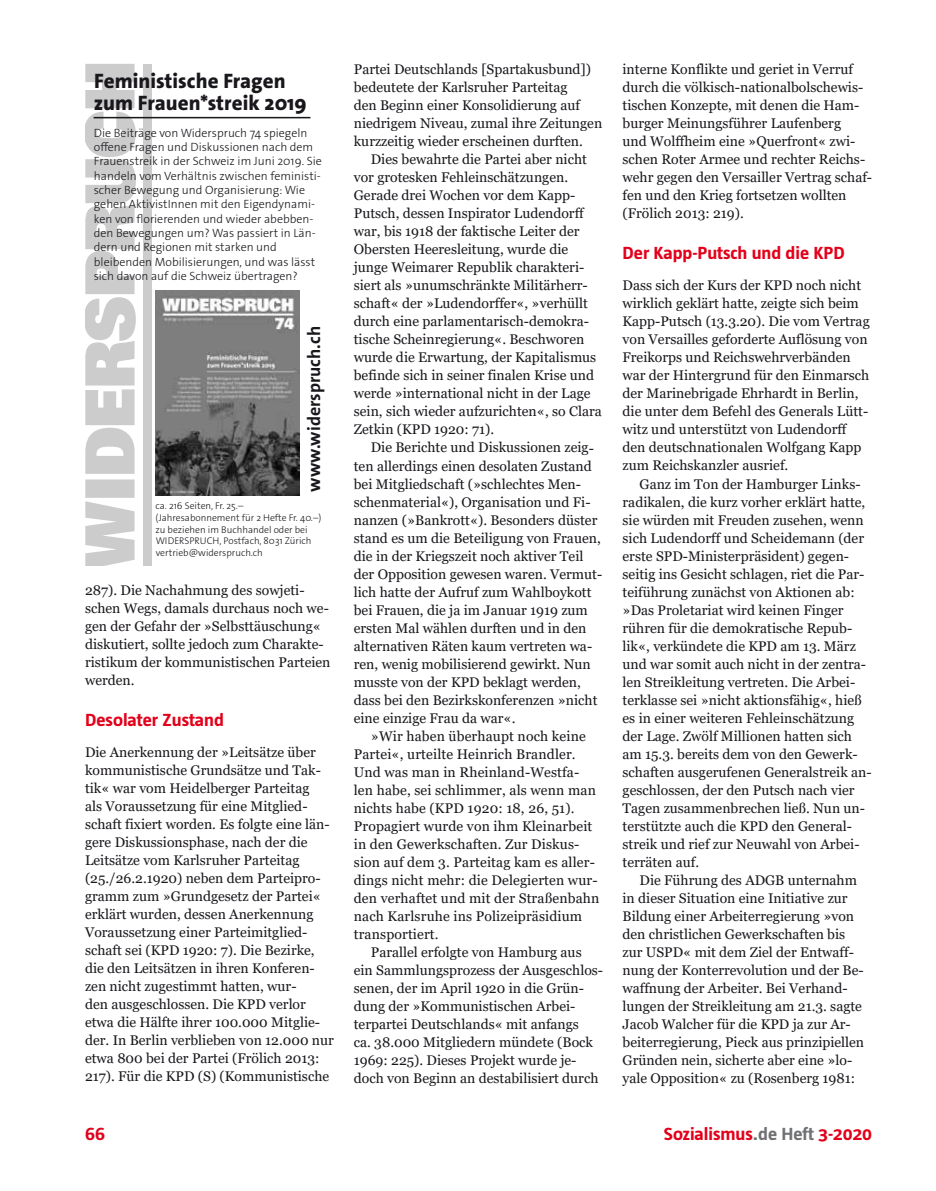
<style>
.page{position:relative;width:936px;height:1191px;background:#fff}
.page>*{position:absolute;margin:0;border:0;box-sizing:border-box;transform-origin:0 0}
.t1{font:800 21px/21.8px "The Sans Os F";color:#1a171c}
.t2{font:700 18px "Tazzer Text";color:#e2001a}
.t3{font:700 18px "The Sans Os F";color:#1a171c}
.t4{font:13.95px/18px "Georgia";color:#1a171c}
.t5{font:300 12px/14.2px "The Sans Os F";color:#1a171c}
.t6{font:300 9.75px/11.7px "The Sans Os F";color:#1a171c}
.s1{color:#707173}
</style>
<div class="page">
<svg style="left:85px;top:64px;width:51px;height:502px"></svg>
<div style="left:143px;top:64px;width:8px;height:502px;background:#ccc"></div>
<img style="left:155px;top:291px;width:144px;height:204px">
<hr style="left:94px;top:117px;width:216px;height:1px;background:#1a171c">
<h1 class="t1" style="left:94px;top:70px;width:214px">Feministische Fragen zum Frauen*streik 2019</h1>
<p class="t5" style="left:94px;top:126px;width:230px">Die Beiträge von Widerspruch 74 spiegeln offene Fragen und Diskussionen nach dem Frauenstreik in der Schweiz im Juni 2019. Sie handeln vom Verhältnis zwischen feministi&shy;scher Bewegung und Organisierung: Wie gehen AktivistInnen mit den Eigendynami&shy;ken von florierenden und wieder abebben&shy;den Bewegungen um? Was passiert in Län&shy;dern und Regionen mit starken und bleibenden Mobilisierungen, und was lässt sich davon auf die Schweiz übertragen?</p>
<p class="t3" style="left:302px;top:491px;width:167px;rotate:-90deg">www.widerspruch.ch</p>
<p class="t6" style="left:155px;top:500px;width:167px">ca. 216 Seiten, Fr. 25.– (Jahresabonnement für 2 Hefte Fr. 40.–) zu beziehen im Buchhandel oder bei<br>WIDERSPRUCH, Postfach, 8031 Zürich vertrieb@widerspruch.ch</p>
<p class="t4" style="left:85px;top:581px;width:247px">287). Die Nachahmung des sowjeti&shy;schen Wegs, damals durchaus noch we&shy;gen der Gefahr der »Selbsttäuschung« diskutiert, sollte jedoch zum Charakte&shy;ristikum der kommunistischen Parteien werden.</p>
<p class="t2" style="left:85px;top:710px;width:140px">Desolater Zustand</p>
<p class="t4" style="left:85px;top:743px;width:250px">Die Anerkennung der »Leitsätze über kommunistische Grundsätze und Tak&shy;tik« war vom Heidelberger Parteitag<br>als Voraussetzung für eine Mitglied&shy;schaft fixiert worden. Es folgte eine län&shy;gere Diskussionsphase, nach der die Leitsätze vom Karlsruher Parteitag (25./26.2.1920) neben dem Parteipro&shy;gramm zum »Grundgesetz der Partei« erklärt wurden, dessen Anerkennung Voraussetzung einer Parteimitglied&shy;schaft sei (KPD 1920: 7). Die Bezirke, die den Leitsätzen in ihren Konferen&shy;zen nicht zugestimmt hatten, wur-<br>den ausgeschlossen. Die KPD verlor etwa die Hälfte ihrer 100.000 Mitglie&shy;der. In Berlin verblieben von 12.000 nur etwa 800 bei der Partei (Frölich 2013:<br>217). Für die KPD (S) (Kommunistische</p>
<p class="t4" style="left:354px;top:61px;width:250px">Partei Deutschlands [Spartakusbund]) bedeutete der Karlsruher Parteitag<br>den Beginn einer Konsolidierung auf niedrigem Niveau, zumal ihre Zeitungen kurzzeitig wieder erscheinen durften.</p>
<p class="t4" style="left:354px;top:151px;width:249px;text-indent:17px">Dies bewahrte die Partei aber nicht vor grotesken Fehleinschätzungen.<br>Gerade drei Wochen vor dem Kapp-Putsch, dessen Inspirator Ludendorff war, bis 1918 der faktische Leiter der Obersten Heeresleitung, wurde die junge Weimarer Republik charakteri&shy;siert als »unumschränkte Militärherr&shy;schaft« der »Ludendorffer«, »verhüllt durch eine parlamentarisch-demokra&shy;tische Scheinregierung«. Beschworen wurde die Erwartung, der Kapitalismus befinde sich in seiner finalen Krise und werde »international nicht in der Lage sein, sich wieder aufzurichten«, so Clara Zetkin (KPD 1920: 71).</p>
<p class="t4" style="left:354px;top:439px;width:250px;text-indent:17px">Die Berichte und Diskussionen zeig&shy;ten allerdings einen desolaten Zustand bei Mitgliedschaft (»schlechtes Men&shy;schenmaterial«), Organisation und Fi&shy;nanzen (»Bankrott«). Besonders düster stand es um die Beteiligung von Frauen, die in der Kriegszeit noch aktiver Teil der Opposition gewesen waren. Vermut&shy;lich hatte der Aufruf zum Wahlboykott bei Frauen, die ja im Januar 1919 zum ersten Mal wählen durften und in den alternativen Räten kaum vertreten wa&shy;ren, wenig mobilisierend gewirkt. Nun musste von der KPD beklagt werden, dass bei den Bezirkskonferenzen »nicht eine einzige Frau da war«.</p>
<p class="t4" style="left:354px;top:727px;width:247px;text-indent:17px">»Wir haben überhaupt noch keine Partei«, urteilte Heinrich Brandler.<br>Und was man in Rheinland-Westfa&shy;len habe, sei schlimmer, als wenn man nichts habe (KPD 1920: 18, 26, 51).<br>Propagiert wurde von ihm Kleinarbeit in den Gewerkschaften. Zur Diskus&shy;sion auf dem 3. Parteitag kam es aller&shy;dings nicht mehr: die Delegierten wur&shy;den verhaftet und mit der Straßenbahn nach Karlsruhe ins Polizeipräsidium transportiert.</p>
<p class="t4" style="left:354px;top:943px;width:251px;text-indent:17px">Parallel erfolgte von Hamburg aus ein Sammlungsprozess der Ausgeschlos&shy;senen, der im April 1920 in die Grün&shy;dung der »Kommunistischen Arbei&shy;terpartei Deutschlands« mit anfangs<br>ca. 38.000 Mitgliedern mündete (Bock 1969: 225). Dieses Projekt wurde je&shy;doch von Beginn an destabilisiert durch</p>
<p class="t4" style="left:622px;top:61px;width:251px">interne Konflikte und geriet in Verruf durch die völkisch-nationalbolschewis&shy;tischen Konzepte, mit denen die Ham&shy;burger Meinungsführer Laufenberg<br>und Wolffheim eine »Querfront« zwi&shy;schen Roter Armee und rechter Reichs&shy;wehr gegen den Versailler Vertrag schaf&shy;fen und den Krieg fortsetzen wollten (Frölich 2013: 219).</p>
<p class="t2" style="left:622px;top:243px;width:224px">Der Kapp-Putsch und die KPD</p>
<p class="t4" style="left:622px;top:277px;width:249px">Dass sich der Kurs der KPD noch nicht wirklich geklärt hatte, zeigte sich beim Kapp-Putsch (13.3.20). Die vom Vertrag von Versailles geforderte Auflösung von Freikorps und Reichswehrverbänden war der Hintergrund für den Einmarsch der Marinebrigade Ehrhardt in Berlin, die unter dem Befehl des Generals Lütt&shy;witz und unterstützt von Ludendorff den deutschnationalen Wolfgang Kapp zum Reichskanzler ausrief.</p>
<p class="t4" style="left:622px;top:475px;width:251px;text-indent:17px">Ganz im Ton der Hamburger Links&shy;radikalen, die kurz vorher erklärt hatte, sie würden mit Freuden zusehen, wenn sich Ludendorff und Scheidemann (der erste SPD-Ministerpräsident) gegen&shy;seitig ins Gesicht schlagen, riet die Par&shy;teiführung zunächst von Aktionen ab: »Das Proletariat wird keinen Finger rühren für die demokratische Repub&shy;lik«, verkündete die KPD am 13. März und war somit auch nicht in der zentra&shy;len Streikleitung vertreten. Die Arbei&shy;terklasse sei »nicht aktionsfähig«, hieß es in einer weiteren Fehleinschätzung der Lage. Zwölf Millionen hatten sich am 15.3. bereits dem von den Gewerk&shy;schaften ausgerufenen Generalstreik an&shy;geschlossen, der den Putsch nach vier Tagen zusammenbrechen ließ. Nun un&shy;terstützte auch die KPD den General&shy;streik und rief zur Neuwahl von Arbei&shy;terräten auf.</p>
<p class="t4" style="left:622px;top:871px;width:243px;text-indent:17px">Die Führung des ADGB unternahm in dieser Situation eine Initiative zur Bildung einer Arbeiterregierung »von den christlichen Gewerkschaften bis zur USPD« mit dem Ziel der Entwaff&shy;nung der Konterrevolution und der Be&shy;waffnung der Arbeiter. Bei Verhand&shy;lungen der Streikleitung am 21.3. sagte Jacob Walcher für die KPD ja zur Ar&shy;beiterregierung, Pieck aus prinzipiellen Gründen nein, sicherte aber eine »lo&shy;yale Opposition« zu (Rosenberg 1981:</p>
<p class="t2" style="left:85px;top:1124px;width:21px">66</p>
<p class="t2" style="left:664px;top:1124px;width:210px">Sozialismus<span class="s1">.de Heft</span> 3-2020</p>
</div>
